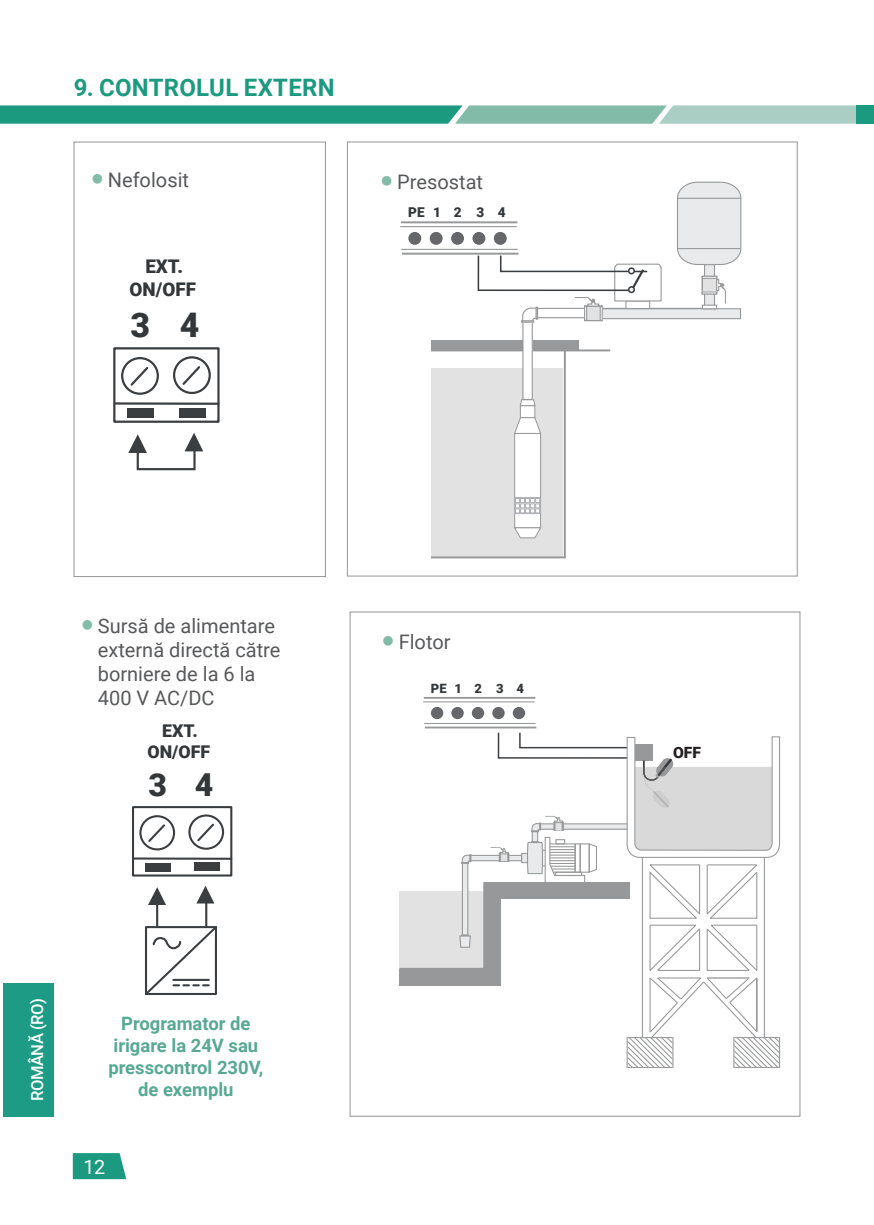
<style>
.page{position:relative;width:874px;height:1225px;background:#fff}
.page>*{position:absolute;margin:0;border:0;box-sizing:border-box;transform-origin:0 0}
.t1{font:900 33.8px "Roboto";color:#333739}
.t2{font:900 33.2px "Roboto";color:#333739}
.t3{font:900 31.6px "Roboto";color:#333739}
.t4{font:700 24px "Roboto";letter-spacing:.01em;color:#1b9a7f}
.t5{font:20px/24px "Roboto";color:#57585a}
.t6{font:19.8px "Roboto";color:#fff}
.t7{font:900 18.8px "Roboto";color:#333739}
.t8{font:700 18.4px/22px "Roboto";color:#57a993;text-align:center}
.t9{font:900 17.6px "Roboto";color:#333739}
.t10{font:500 16.6px "Roboto";letter-spacing:-.03em;color:#fff}
.t11{font:900 15.6px "Roboto";color:#231f20}
.t12{font:900 13.6px "Roboto";letter-spacing:.785em;color:#333739}
.t13{font:900 12.8px "Roboto";letter-spacing:.785em;color:#333739}
.s1{font-family:"Calibri";font-size:22px;color:#83bba9}
</style>
<div class="page">
<svg style="left:73px;top:1153px;width:53px;height:26px"></svg>
<svg style="left:0;top:105px;width:856px;height:19px;background:#5cb19d"></svg>
<div style="left:856px;top:105px;width:17px;height:19px;background:#1b9a7f"></div>
<div style="left:3px;top:983px;width:50px;height:133px;background:#1d9b84"></div>
<div style="left:132px;top:806px;width:100px;height:70px;border:2px solid #3b3e41"></div>
<div style="left:145px;top:863px;width:25px;height:8px;background:#3b3e41"></div>
<div style="left:194px;top:862px;width:25px;height:9px;background:#3b3e41"></div>
<div style="left:139px;top:815px;width:36px;height:35px;border:2px solid #3b3e41;border-radius:50%"></div>
<svg style="left:146px;top:824px;width:19px;height:20px"></svg>
<div style="left:188px;top:814px;width:36px;height:35px;border:2px solid #3b3e41;border-radius:50%"></div>
<svg style="left:197px;top:823px;width:17px;height:19px"></svg>
<hr style="left:156px;top:901px;width:2px;height:26px;background:#3b3e41">
<hr style="left:205px;top:901px;width:2px;height:26px;background:#3b3e41">
<svg style="left:148px;top:887px;width:18px;height:18px"></svg>
<svg style="left:196px;top:886px;width:18px;height:17px"></svg>
<hr style="left:133px;top:857px;width:98px;height:3px;background:#3b3e41">
<svg style="left:145px;top:924px;width:72px;height:71px"></svg>
<div style="left:137px;top:441px;width:58px;height:29px;border:2px solid #3b3e41"></div>
<svg style="left:128px;top:434px;width:19px;height:19px"></svg>
<div style="left:113px;top:347px;width:106px;height:76px;border:2px solid #3b3e41"></div>
<div style="left:127px;top:408px;width:27px;height:9px;background:#3b3e41"></div>
<div style="left:179px;top:408px;width:27px;height:9px;background:#3b3e41"></div>
<div style="left:121px;top:357px;width:38px;height:38px;border:2px solid #3b3e41;border-radius:50%"></div>
<svg style="left:128px;top:367px;width:21px;height:21px"></svg>
<div style="left:173px;top:356px;width:38px;height:38px;border:2px solid #3b3e41;border-radius:50%"></div>
<svg style="left:182px;top:366px;width:19px;height:19px"></svg>
<svg style="left:184px;top:433px;width:19px;height:18px"></svg>
<hr style="left:115px;top:402px;width:103px;height:3px;background:#3b3e41">
<div style="left:74px;top:142px;width:251px;height:435px;border:1px solid #939598"></div>
<hr style="left:431px;top:349px;width:178px;height:2px;background:#979899">
<div style="left:431px;top:340px;width:147px;height:10px;background:#979899"></div>
<div style="left:408px;top:232px;width:13px;height:13px;background:#66676a;border-radius:50%"></div>
<div style="left:429px;top:232px;width:13px;height:13px;background:#66676a;border-radius:50%"></div>
<div style="left:451px;top:232px;width:13px;height:13px;background:#66676a;border-radius:50%"></div>
<div style="left:472px;top:232px;width:13px;height:13px;background:#66676a;border-radius:50%"></div>
<div style="left:493px;top:232px;width:13px;height:13px;background:#66676a;border-radius:50%"></div>
<hr style="left:400px;top:221px;width:117px;height:2px;background:#979899">
<hr style="left:400px;top:226px;width:116px;height:1px;background:#979899">
<hr style="left:402px;top:253px;width:116px;height:2px;background:#979899">
<hr style="left:401px;top:249px;width:116px;height:1px;background:#979899">
<div style="left:522px;top:322px;width:10px;height:77px;background:#fff"></div>
<div style="left:522px;top:321px;width:10px;height:79px;border:1px solid #979899"></div>
<svg style="left:431px;top:348px;width:135px;height:211px"></svg>
<div style="left:514px;top:498px;width:26px;height:16px;border:1px solid #afb0b4"></div>
<div style="left:602px;top:309px;width:138px;height:10px;background:#e9eaeb"></div>
<div style="left:601px;top:308px;width:139px;height:11px;border:1px solid #979899"></div>
<svg style="left:677px;top:181px;width:64px;height:85px;background:#e6e7e8"></svg>
<hr style="left:677px;top:198px;width:63px;height:1px;background:#979899">
<div style="left:704px;top:265px;width:10px;height:14px;background:#e9eaeb"></div>
<div style="left:703px;top:264px;width:11px;height:15px;border:1px solid #979899"></div>
<svg style="left:705px;top:303px;width:7px;height:2px"></svg>
<div style="left:703px;top:291px;width:11px;height:18px;border:1px solid #979899"></div>
<div style="left:701px;top:305px;width:15px;height:4px;border:1px solid #979899"></div>
<div style="left:701px;top:276px;width:16px;height:18px;border:2px solid #979899"></div>
<div style="left:701px;top:291px;width:15px;height:3px;border:1px solid #979899"></div>
<div style="left:701px;top:276px;width:15px;height:3px;border:1px solid #979899"></div>
<svg style="left:702px;top:276px;width:23px;height:27px"></svg>
<svg style="left:476px;top:254px;width:186px;height:69px"></svg>
<hr style="left:677px;top:248px;width:63px;height:1px;background:#979899">
<div style="left:430px;top:707px;width:13px;height:12px;background:#66676a;border-radius:50%"></div>
<div style="left:451px;top:707px;width:12px;height:12px;background:#66676a;border-radius:50%"></div>
<div style="left:471px;top:707px;width:13px;height:12px;background:#66676a;border-radius:50%"></div>
<div style="left:492px;top:707px;width:12px;height:12px;background:#66676a;border-radius:50%"></div>
<div style="left:512px;top:707px;width:13px;height:12px;background:#66676a;border-radius:50%"></div>
<hr style="left:423px;top:697px;width:112px;height:2px;background:#979899">
<hr style="left:423px;top:701px;width:111px;height:1px;background:#979899">
<hr style="left:424px;top:726px;width:112px;height:2px;background:#979899">
<hr style="left:424px;top:723px;width:111px;height:1px;background:#979899">
<svg style="left:399px;top:732px;width:381px;height:336px"></svg>
<p class="t4" style="left:74px;top:71px;width:262px">9. CONTROLUL EXTERN</p>
<p class="t5" style="left:91px;top:167px;width:100px"><span class="s1">●</span> Nefolosit</p>
<p class="t5" style="left:380px;top:170px;width:104px"><span class="s1">●</span> Presostat</p>
<p class="t7" style="left:145px;top:253px;width:39px">EXT.</p>
<p class="t7" style="left:129px;top:276px;width:68px">ON/OFF</p>
<h2 class="t2" style="left:132px;top:299px;width:69px">3 4</h2>
<h1 class="t1" style="left:131px;top:301px;width:70px">3 4</h1>
<p class="t12" style="left:408px;top:203px;width:99px">PE12 34</p>
<p class="t5" style="left:98px;top:613px;width:184px;text-indent:-17px"><span class="s1">●</span> Sursă de alimentare externă directă către borniere de la 6 la<br>400 V AC/DC</p>
<p class="t9" style="left:162px;top:718px;width:37px">EXT.</p>
<p class="t9" style="left:147px;top:739px;width:64px">ON/OFF</p>
<h3 class="t3" style="left:148px;top:763px;width:67px">3 4</h3>
<p class="t10" style="left:26px;top:1101px;width:105px;rotate:-90deg">ROMÂNĂ (RO)</p>
<p class="t8" style="left:108px;top:1011px;width:156px">Programator de irigare la 24V sau presscontrol 230V, de exemplu</p>
<p class="t6" style="left:84px;top:1152px;width:23px">12</p>
<p class="t5" style="left:381px;top:629px;width:70px"><span class="s1">●</span> Flotor</p>
<p class="t13" style="left:430px;top:679px;width:95px">PE12 34</p>
<p class="t11" style="left:672px;top:741px;width:29px">OFF</p>
</div>
